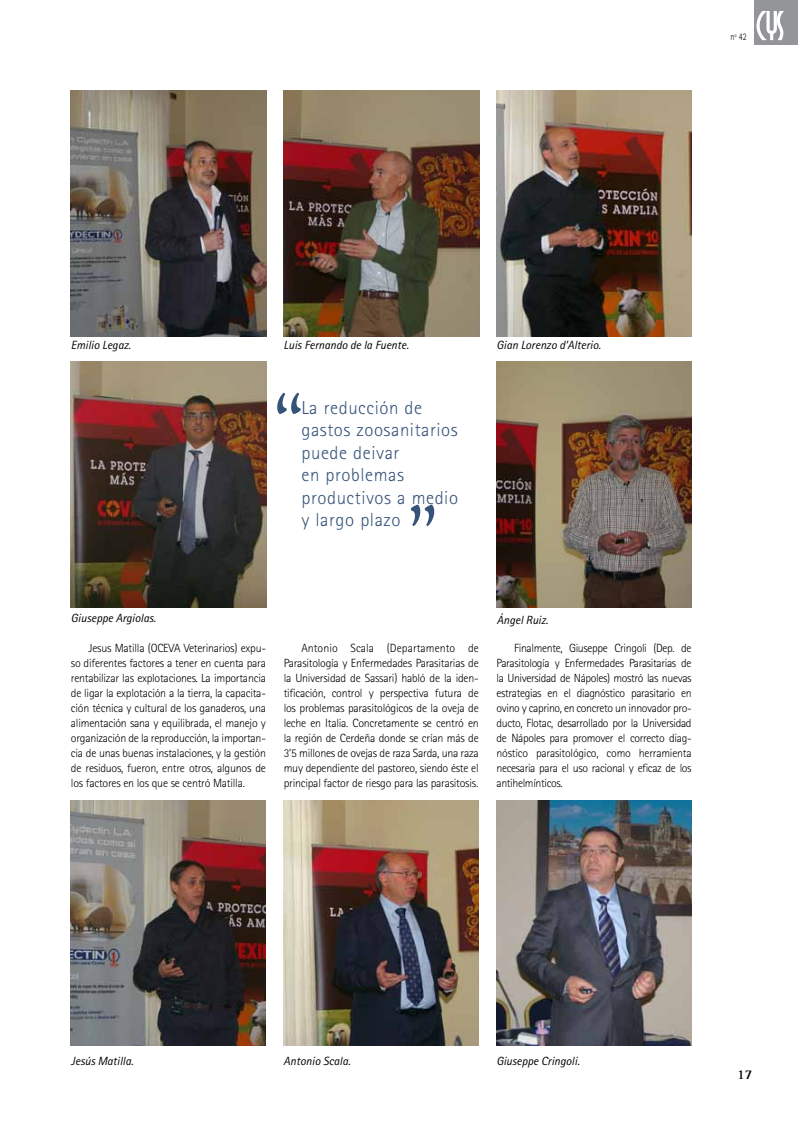
<style>
.page{position:relative;width:798px;height:1134px;background:#fff}
.page>*{position:absolute;margin:0;border:0;box-sizing:border-box;transform-origin:0 0}
.t1{font:90px "Gentium";color:#36547a;scale:.75 1}
.t2{font:300 18.75px/22.5px "Rotis Sans Serif";letter-spacing:.03em;color:#36547a}
.t3{font:700 13.75px "Rotis Serif";color:#000}
.t4{font:300 11.88px/15px "Rotis Sans Serif";letter-spacing:-.02em;color:#000;text-align:justify}
.t5{font:italic 11.88px "Rotis Sans Serif";color:#000}
.t6{font:300 10px "Rotis Sans Serif";color:#000;scale:.8 1}
</style>
<div class="page">
<div style="left:753px;top:0;width:44px;height:44px;background:#939598"></div>
<svg style="left:756px;top:11px;width:27px;height:29px"></svg>
<img style="left:71px;top:90px;width:195px;height:246px">
<img style="left:283px;top:90px;width:196px;height:246px">
<img style="left:71px;top:361px;width:195px;height:246px">
<img style="left:70px;top:800px;width:196px;height:246px">
<img style="left:283px;top:800px;width:196px;height:246px">
<img style="left:496px;top:800px;width:195px;height:246px">
<img style="left:496px;top:361px;width:195px;height:246px">
<img style="left:496px;top:90px;width:195px;height:246px">
<p class="t6" style="left:730px;top:31px;width:22px">nº 42</p>
<p class="t5" style="left:71px;top:338px;width:62px">Emilio Legaz.</p>
<p class="t5" style="left:283px;top:338px;width:127px">Luis Fernando de la Fuente.</p>
<p class="t5" style="left:496px;top:338px;width:106px">Gian Lorenzo d’Alterio.</p>
<h1 class="t1" style="left:274px;top:361px;width:41px">“</h1>
<h2 class="t2" style="left:301px;top:396px;width:158px">La reducción de gastos zoosanitarios puede deivar<br>en problemas productivos a medio y largo plazo</h2>
<h1 class="t1" style="left:408px;top:473px;width:41px">”</h1>
<p class="t5" style="left:71px;top:611px;width:86px">Giuseppe Argiolas.</p>
<p class="t5" style="left:496px;top:613px;width:53px">Ángel Ruiz.</p>
<p class="t4" style="left:71px;top:640px;width:196px;text-indent:18px">Jesus Matilla (OCEVA Veterinarios) expu&shy;so diferentes factores a tener en cuenta para rentabilizar las explotaciones. La importancia de ligar la explotación a la tierra, la capacita&shy;ción técnica y cultural de los ganaderos, una alimentación sana y equilibrada, el manejo y organización de la reproducción, la importan&shy;cia de unas buenas instalaciones, y la gestión de residuos, fueron, entre otros, algunos de los factores en los que se centró Matilla.</p>
<p class="t4" style="left:283px;top:640px;width:196px;text-indent:18px">Antonio Scala (Departamento de Parasitología y Enfermedades Parasitarias de la Universidad de Sassari) habló de la iden&shy;tificación, control y perspectiva futura de los problemas parasitológicos de la oveja de leche en Italia. Concretamente se centró en la región de Cerdeña donde se crían más de 3’5 millones de ovejas de raza Sarda, una raza muy dependiente del pastoreo, siendo éste el principal factor de riesgo para las parasitosis.</p>
<p class="t4" style="left:496px;top:641px;width:196px;text-indent:18px">Finalmente, Giuseppe Cringoli (Dep. de Parasitología y Enfermedades Parasitarias de la Universidad de Nápoles) mostró las nuevas estrategias en el diagnóstico parasitario en ovino y caprino, en concreto un innovador pro&shy;ducto, Flotac, desarrollado por la Universidad de Nápoles para promover el correcto diag&shy;nóstico parasitológico, como herramienta necesaria para el uso racional y eficaz de los antihelmínticos.</p>
<p class="t5" style="left:71px;top:1054px;width:64px">Jesús Matilla.</p>
<p class="t5" style="left:283px;top:1054px;width:68px">Antonio Scala.</p>
<p class="t5" style="left:496px;top:1054px;width:85px">Giuseppe Cringoli.</p>
<p class="t3" style="left:736px;top:1066px;width:17px">17</p>
</div>
